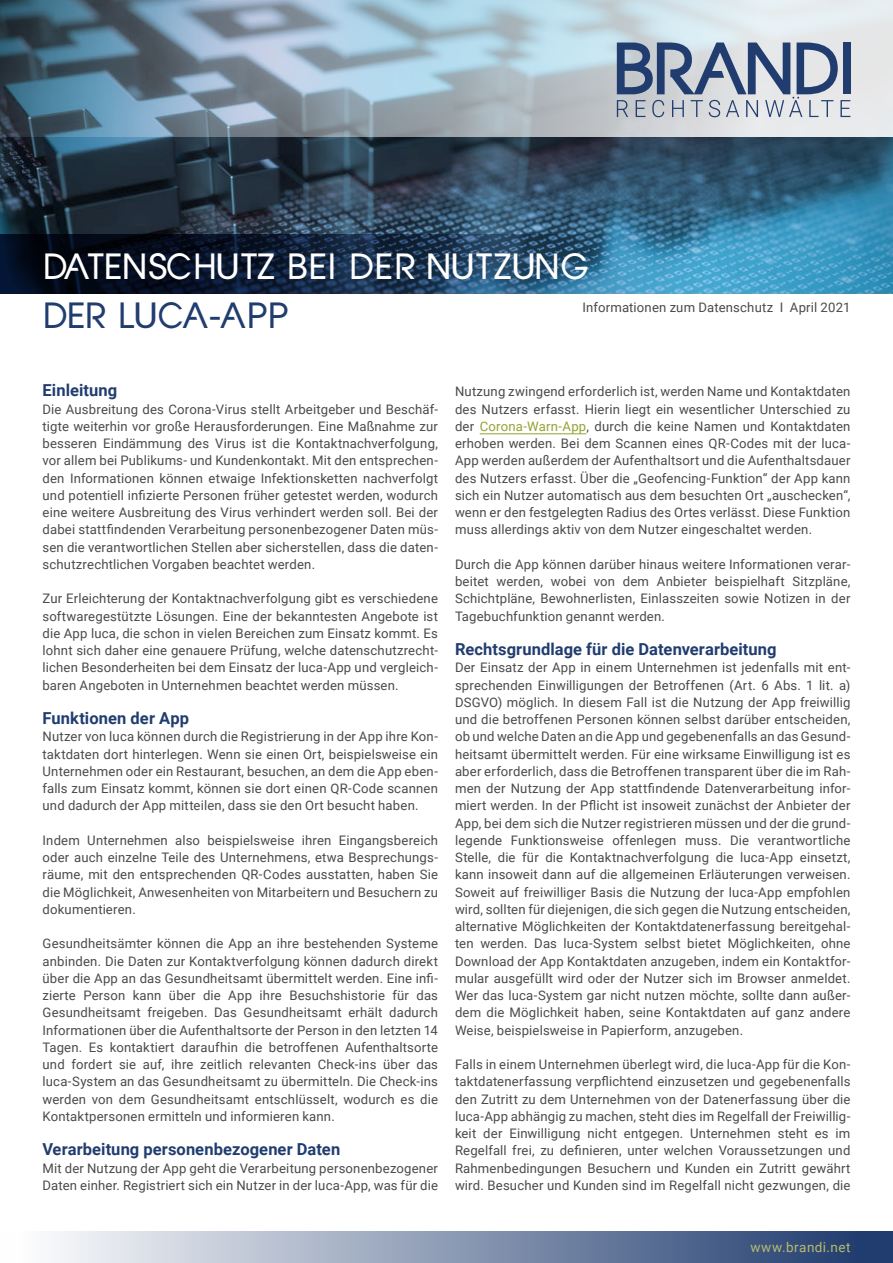
<style>
.page{position:relative;width:893px;height:1263px;background:#fff}
.page>*{position:absolute;margin:0;border:0;box-sizing:border-box;transform-origin:0 0}
.Schwerpunktthema{font:34.5px "BRANDI Regular";letter-spacing:.05em;color:#fff}
.Schwerpunktthema-2{font:34.5px "BRANDI Regular";letter-spacing:.01em;color:#213d6f}
.Überschrift{font:700 16.5px "Roboto";letter-spacing:.005em;color:#213d6f}
.t1{font:13.5px "Roboto";letter-spacing:.035em;color:#b8bb6e}
.Fließtext{font:13.2px/17.2px "Roboto";letter-spacing:.015em;color:#4a4a49;text-align:justify}
.s1{color:#96a132}
</style>
<div class="page">
<svg style="left:0;top:136px;width:893px;height:98px;background:#2d4a5f"></svg>
<svg style="left:0;top:234px;width:893px;height:59px;background:#25506e"></svg>
<svg style="left:0;top:0;width:893px;height:136px;background:#9aaebb"></svg>
<svg style="left:617px;top:43px;width:233px;height:74px;background:#9aa5b8"></svg>
<div style="left:843px;top:43px;width:7px;height:51px;background:#213d6f"></div>
<hr style="left:480px;top:433px;width:106px;height:1px;background:#96a132">
<div style="left:0;top:1231px;width:893px;height:32px;background:linear-gradient(to right,#fff,#19366a)"></div>
<p class="Schwerpunktthema" style="left:43px;top:246px;width:547px">DATENSCHUTZ BEI DER NUTZUNG</p>
<p class="Schwerpunktthema-2" style="left:43px;top:295px;width:247px">DER LUCA-APP</p>
<p class="Fließtext" style="left:582px;top:298px;width:269px">Informationen zum Datenschutz I April 2021</p>
<p class="Überschrift" style="left:43px;top:379px;width:76px">Einleitung</p>
<p class="Fließtext" style="left:43px;top:400px;width:397px">Die Ausbreitung des Corona-Virus stellt Arbeitgeber und Beschäf&shy;tigte weiterhin vor große Herausforderungen. Eine Maßnahme zur besseren Eindämmung des Virus ist die Kontaktnachverfolgung, vor allem bei Publikums- und Kundenkontakt. Mit den entsprechen&shy;den Informationen können etwaige Infektionsketten nachverfolgt und potentiell infizierte Personen früher getestet werden, wodurch eine weitere Ausbreitung des Virus verhindert werden soll. Bei der dabei stattfindenden Verarbeitung personenbezogener Daten müs&shy;sen die verantwortlichen Stellen aber sicherstellen, dass die daten&shy;schutzrechtlichen Vorgaben beachtet werden.</p>
<p class="Fließtext" style="left:43px;top:589px;width:397px">Zur Erleichterung der Kontaktnachverfolgung gibt es verschiedene softwaregestützte Lösungen. Eine der bekanntesten Angebote ist die App luca, die schon in vielen Bereichen zum Einsatz kommt. Es lohnt sich daher eine genauere Prüfung, welche datenschutzrecht&shy;lichen Besonderheiten bei dem Einsatz der luca-App und vergleich&shy;baren Angeboten in Unternehmen beachtet werden müssen.</p>
<p class="Überschrift" style="left:43px;top:707px;width:148px">Funktionen der App</p>
<p class="Fließtext" style="left:43px;top:727px;width:397px">Nutzer von luca können durch die Registrierung in der App ihre Kon&shy;taktdaten dort hinterlegen. Wenn sie einen Ort, beispielsweise ein Unternehmen oder ein Restaurant, besuchen, an dem die App eben&shy;falls zum Einsatz kommt, können sie dort einen QR-Code scannen und dadurch der App mitteilen, dass sie den Ort besucht haben.</p>
<p class="Fließtext" style="left:43px;top:831px;width:397px">Indem Unternehmen also beispielsweise ihren Eingangsbereich oder auch einzelne Teile des Unternehmens, etwa Besprechungs&shy;räume, mit den entsprechenden QR-Codes ausstatten, haben Sie die Möglichkeit, Anwesenheiten von Mitarbeitern und Besuchern zu dokumentieren.</p>
<p class="Fließtext" style="left:43px;top:934px;width:397px">Gesundheitsämter können die App an ihre bestehenden Systeme anbinden. Die Daten zur Kontaktverfolgung können dadurch direkt über die App an das Gesundheitsamt übermittelt werden. Eine infi&shy;zierte Person kann über die App ihre Besuchshistorie für das Gesundheitsamt freigeben. Das Gesundheitsamt erhält dadurch Informationen über die Aufenthaltsorte der Person in den letzten 14<br>Tagen. Es kontaktiert daraufhin die betroffenen Aufenthaltsorte und fordert sie auf, ihre zeitlich relevanten Check-ins über das luca-System an das Gesundheitsamt zu übermitteln. Die Check-ins werden von dem Gesundheitsamt entschlüsselt, wodurch es die Kontaktpersonen ermitteln und informieren kann.</p>
<p class="Überschrift" style="left:43px;top:1138px;width:299px">Verarbeitung personenbezogener Daten</p>
<p class="Fließtext" style="left:43px;top:1159px;width:397px">Mit der Nutzung der App geht die Verarbeitung personenbezogener<br>Daten einher. Registriert sich ein Nutzer in der luca-App, was für die</p>
<p class="Fließtext" style="left:455px;top:382px;width:397px">Nutzung zwingend erforderlich ist, werden Name und Kontaktdaten des Nutzers erfasst. Hierin liegt ein wesentlicher Unterschied zu der <span class="s1">Corona-Warn-App</span>, durch die keine Namen und Kontaktdaten erhoben werden. Bei dem Scannen eines QR-Codes mit der luca-App werden außerdem der Aufenthaltsort und die Aufenthaltsdauer des Nutzers erfasst. Über die „Geofencing-Funktion“ der App kann sich ein Nutzer automatisch aus dem besuchten Ort „auschecken“, wenn er den festgelegten Radius des Ortes verlässt. Diese Funktion muss allerdings aktiv von dem Nutzer eingeschaltet werden.</p>
<p class="Fließtext" style="left:455px;top:555px;width:397px">Durch die App können darüber hinaus weitere Informationen verar&shy;beitet werden, wobei von dem Anbieter beispielhaft Sitzpläne, Schichtpläne, Bewohnerlisten, Einlasszeiten sowie Notizen in der Tagebuchfunktion genannt werden.</p>
<p class="Überschrift" style="left:455px;top:638px;width:323px">Rechtsgrundlage für die Datenverarbeitung</p>
<p class="Fließtext" style="left:455px;top:658px;width:397px">Der Einsatz der App in einem Unternehmen ist jedenfalls mit ent&shy;sprechenden Einwilligungen der Betroffenen (Art. 6 Abs. 1 lit. a)<br>DSGVO) möglich. In diesem Fall ist die Nutzung der App freiwillig und die betroffenen Personen können selbst darüber entscheiden, ob und welche Daten an die App und gegebenenfalls an das Gesund&shy;heitsamt übermittelt werden. Für eine wirksame Einwilligung ist es aber erforderlich, dass die Betroffenen transparent über die im Rah&shy;men der Nutzung der App stattfindende Datenverarbeitung infor&shy;miert werden. In der Pflicht ist insoweit zunächst der Anbieter der App, bei dem sich die Nutzer registrieren müssen und der die grund&shy;legende Funktionsweise offenlegen muss. Die verantwortliche Stelle, die für die Kontaktnachverfolgung die luca-App einsetzt, kann insoweit dann auf die allgemeinen Erläuterungen verweisen.<br>Soweit auf freiwilliger Basis die Nutzung der luca-App empfohlen wird, sollten für diejenigen, die sich gegen die Nutzung entscheiden, alternative Möglichkeiten der Kontaktdatenerfassung bereitgehal&shy;ten werden. Das luca-System selbst bietet Möglichkeiten, ohne Download der App Kontaktdaten anzugeben, indem ein Kontaktfor&shy;mular ausgefüllt wird oder der Nutzer sich im Browser anmeldet.<br>Wer das luca-System gar nicht nutzen möchte, sollte dann außer&shy;dem die Möglichkeit haben, seine Kontaktdaten auf ganz andere Weise, beispielsweise in Papierform, anzugeben.</p>
<p class="Fließtext" style="left:455px;top:1055px;width:397px">Falls in einem Unternehmen überlegt wird, die luca-App für die Kon&shy;taktdatenerfassung verpflichtend einzusetzen und gegebenenfalls den Zutritt zu dem Unternehmen von der Datenerfassung über die luca-App abhängig zu machen, steht dies im Regelfall der Freiwillig&shy;keit der Einwilligung nicht entgegen. Unternehmen steht es im Regelfall frei, zu definieren, unter welchen Voraussetzungen und Rahmenbedingungen Besuchern und Kunden ein Zutritt gewährt wird. Besucher und Kunden sind im Regelfall nicht gezwungen, die</p>
<p class="t1" style="left:750px;top:1237px;width:102px">www.brandi.net</p>
</div>
